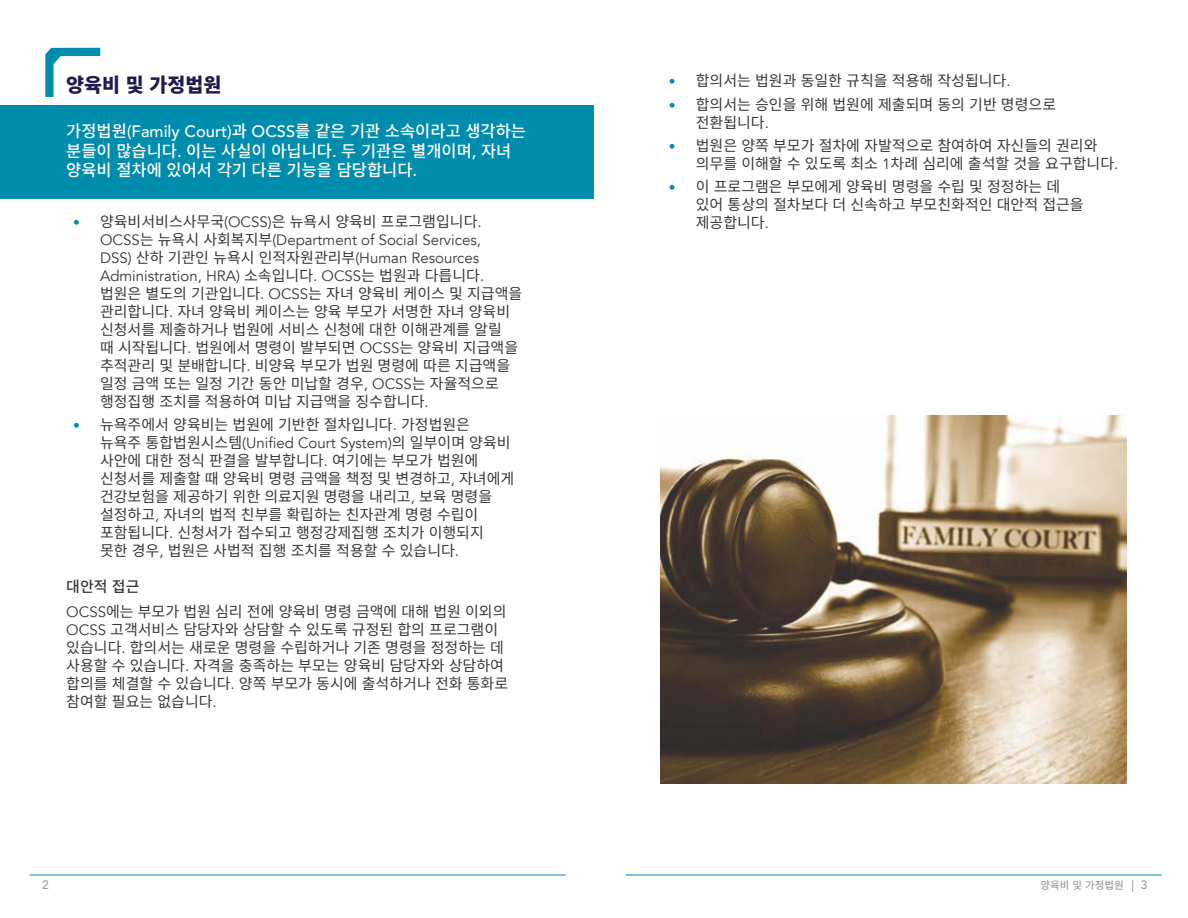
<style>
.page{position:relative;width:1188px;height:918px;background:#fff}
.page>*{position:absolute;margin:0;border:0;box-sizing:border-box;transform-origin:0 0}
.t1{font:900 19.5px "Noto Sans CJ Kkr";color:#201c51}
.t2{font:500 16.5px/19.5px "Noto Sans CJ Kkr";color:#fff}
.t3{font:15px/18px "Noto Sans CJ Kkr";color:#383839}
.t4{font:15px/18px "Avenir";color:#383839}
.t5{font:500 12px "Avenir LT Std";color:#9b9da0}
.t6{font:500 10.5px "Noto Sans CJ Kkr";color:#9b9da0}
.s1{font-family:"Avenir";font-size:13.5px;color:#008cad}
.s2{font-family:"Avenir"}
.s3{font-family:"Noto Sans CJ Kkr"}
.s4{font-weight:500}
.s5{font-family:"Avenir LT Std";font-size:12px}
</style>
<div class="page">
<hr style="left:30px;top:875px;width:535px;height:1px;background:#008cad">
<hr style="left:626px;top:875px;width:535px;height:1px;background:#008cad">
<div style="left:0;top:105px;width:594px;height:94px;background:#008cad"></div>
<img style="left:660px;top:415px;width:467px;height:369px">
<svg style="left:45px;top:48px;width:55px;height:49px"></svg>
<h1 class="t1" style="left:66px;top:74px;width:157px">양육비 및 가정법원</h1>
<p class="t3" style="left:669px;top:72px;width:343px"><span class="s1">•</span> 합의서는 법원과 동일한 규칙을 적용해 작성됩니다<span class="s2">.</span></p>
<p class="t3" style="left:696px;top:95px;width:362px;text-indent:-27px"><span class="s1">•</span> 합의서는 승인을 위해 법원에 제출되며 동의 기반 명령으로 전환됩니다<span class="s2">.</span></p>
<p class="t3" style="left:696px;top:137px;width:424px;text-indent:-27px"><span class="s1">•</span> 법원은 양쪽 부모가 절차에 자발적으로 참여하여 자신들의 권리와 의무를 이해할 수 있도록 최소 <span class="s2">1</span>차례 심리에 출석할 것을 요구합니다<span class="s2">.</span></p>
<p class="t3" style="left:696px;top:178px;width:389px;text-indent:-27px"><span class="s1">•</span> 이 프로그램은 부모에게 양육비 명령을 수립 및 정정하는 데 있어 통상의 절차보다 더 신속하고 부모친화적인 대안적 접근을 제공합니다<span class="s2">.</span></p>
<p class="t2" style="left:66px;top:122px;width:461px">가정법원<span class="s2">(Family Court)</span>과 <span class="s2">OCSS</span>를 같은 기관 소속이라고 생각하는 분들이 많습니다<span class="s2">.</span> 이는 사실이 아닙니다<span class="s2">.</span> 두 기관은 별개이며<span class="s2">,</span> 자녀 양육비 절차에 있어서 각기 다른 기능을 담당합니다<span class="s2">.</span></p>
<p class="t3" style="left:73px;top:213px;width:410px"><span class="s1">•</span> 양육비서비스사무국<span class="s2">(OCSS)</span>은 뉴욕시 양육비 프로그램입니다<span class="s2">.</span></p>
<p class="t4" style="left:100px;top:231px;width:386px">OCSS<span class="s3">는 뉴욕시 사회복지부</span>(Department of Social Services,<br>DSS) <span class="s3">산하 기관인 뉴욕시 인적자원관리부</span>(Human Resources<br>Administration, HRA) <span class="s3">소속입니다</span>. OCSS<span class="s3">는 법원과 다릅니다</span>.</p>
<p class="t3" style="left:100px;top:285px;width:424px">법원은 별도의 기관입니다<span class="s2">. OCSS</span>는 자녀 양육비 케이스 및 지급액을 관리합니다<span class="s2">.</span> 자녀 양육비 케이스는 양육 부모가 서명한 자녀 양육비 신청서를 제출하거나 법원에 서비스 신청에 대한 이해관계를 알릴<br>때 시작됩니다<span class="s2">.</span> 법원에서 명령이 발부되면 <span class="s2">OCSS</span>는 양육비 지급액을 추적관리 및 분배합니다<span class="s2">.</span> 비양육 부모가 법원 명령에 따른 지급액을 일정 금액 또는 일정 기간 동안 미납할 경우<span class="s2">, OCSS</span>는 자율적으로 행정집행 조치를 적용하여 미납 지급액을 징수합니다<span class="s2">.</span></p>
<p class="t3" style="left:73px;top:416px;width:399px"><span class="s1">•</span> 뉴욕주에서 양육비는 법원에 기반한 절차입니다<span class="s2">.</span> 가정법원은</p>
<p class="t4" style="left:100px;top:434px;width:412px"><span class="s3">뉴욕주 통합법원시스템</span>(Unified Court System)<span class="s3">의 일부이며 양육비</span></p>
<p class="t3" style="left:100px;top:452px;width:416px">사안에 대한 정식 판결을 발부합니다<span class="s2">.</span> 여기에는 부모가 법원에 신청서를 제출할 때 양육비 명령 금액을 책정 및 변경하고<span class="s2">,</span> 자녀에게 건강보험을 제공하기 위한 의료지원 명령을 내리고<span class="s2">,</span> 보육 명령을 설정하고<span class="s2">,</span> 자녀의 법적 친부를 확립하는 친자관계 명령 수립이 포함됩니다<span class="s2">.</span> 신청서가 접수되고 행정강제집행 조치가 이행되지 못한 경우<span class="s2">,</span> 법원은 사법적 집행 조치를 적용할 수 있습니다<span class="s2">.</span></p>
<p class="t3" style="left:66px;top:575px;width:442px;line-height:24.8px"><span class="s4">대안적 접근<br></span><span class="s2">OCSS</span>에는 부모가 법원 심리 전에 양육비 명령 금액에 대해 법원 이외의</p>
<p class="t3" style="left:66px;top:621px;width:443px"><span class="s2">OCSS</span> 고객서비스 담당자와 상담할 수 있도록 규정된 합의 프로그램이 있습니다<span class="s2">.</span> 합의서는 새로운 명령을 수립하거나 기존 명령을 정정하는 데 사용할 수 있습니다<span class="s2">.</span> 자격을 충족하는 부모는 양육비 담당자와 상담하여 합의를 체결할 수 있습니다<span class="s2">.</span> 양쪽 부모가 동시에 출석하거나 전화 통화로 참여할 필요는 없습니다<span class="s2">.</span></p>
<p class="t5" style="left:42px;top:878px;width:8px">2</p>
<p class="t6" style="left:1041px;top:879px;width:108px">양육비 및 가정법원 <span class="s5">| 3</span></p>
</div>
